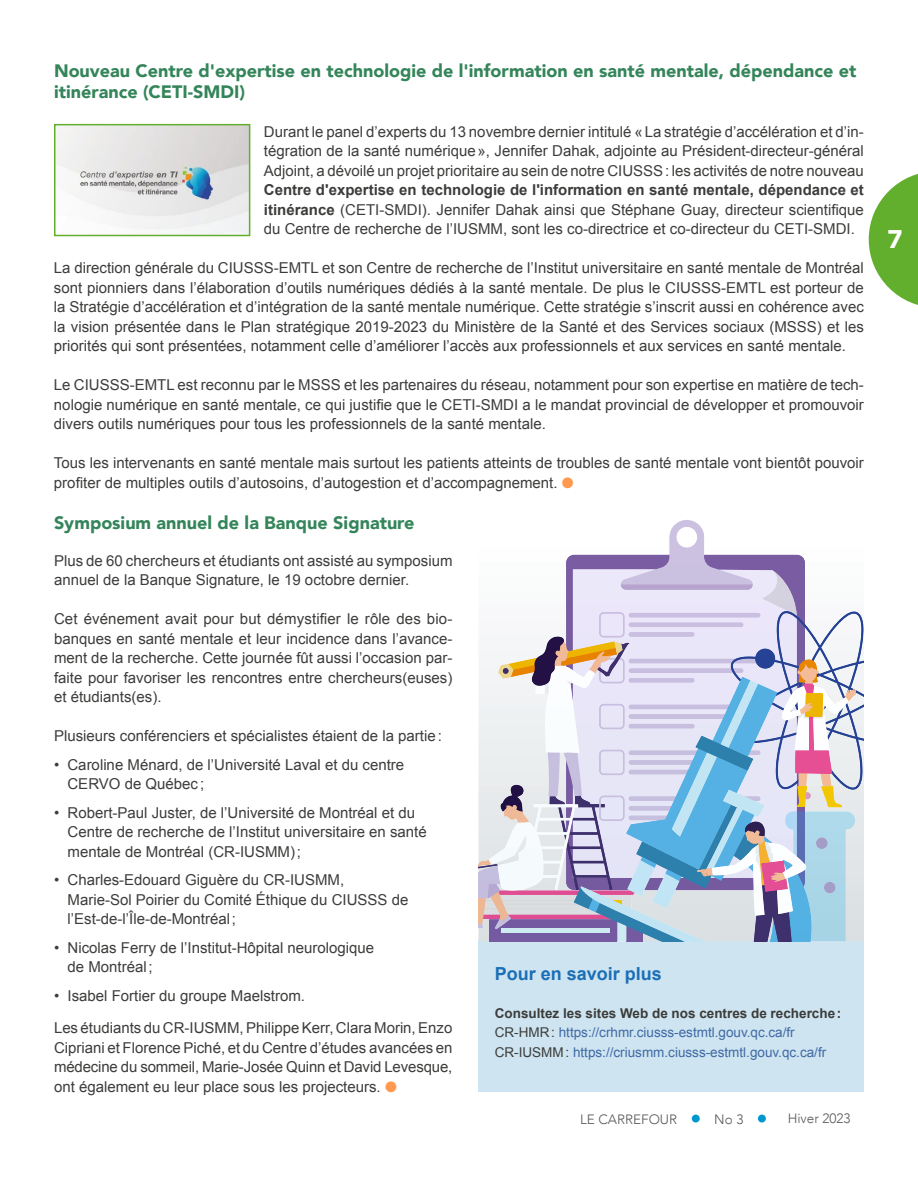
<style>
.page{position:relative;width:918px;height:1188px;background:#fff}
.page>*{position:absolute;margin:0;border:0;box-sizing:border-box;transform-origin:0 0}
.t1{font:900 25.5px "Avenir";color:#fff}
.t2{font:900 18px/21px "Avenir";color:#34855a}
.t3{font:700 18px "Arial";color:#1b6fb7}
.t4{font:15px/19.5px "Arial";color:#3c3c3b}
.t5{font:13.5px/19.5px "Arial";color:#3f68a5}
.t6{font:300 13.5px "Avenir";color:#575756}
.s1{font-weight:700}
.s2{color:#ff994f}
.s3{font-weight:700;color:#3c3c3b}
.s4{color:#3c3c3b}
</style>
<div class="page">
<svg style="left:869px;top:174px;width:49px;height:131px"></svg>
<div style="left:692px;top:1115px;width:8px;height:8px;background:#0097ce;border-radius:50%"></div>
<div style="left:758px;top:1115px;width:8px;height:8px;background:#0097ce;border-radius:50%"></div>
<div style="left:478px;top:940px;width:386px;height:152px;background:#cee4f0"></div>
<svg style="left:478px;top:520px;width:386px;height:421px"></svg>
<img style="left:57px;top:127px;width:190px;height:106px">
<div style="left:54px;top:124px;width:196px;height:112px;border:2px solid #62ae2d"></div>
<p class="t2" style="left:54px;top:59px;width:804px">Nouveau Centre d'expertise en technologie de l'information en santé mentale, dépendance et itinérance (CETI-SMDI)</p>
<p class="t4" style="left:264px;top:122px;width:602px;text-align:justify">Durant le panel d’experts du 13 novembre dernier intitulé «La stratégie d’accélération et d’in&shy;tégration de la santé numérique», Jennifer Dahak, adjointe au Président-directeur-général Adjoint, a dévoilé un projet prioritaire au sein de notre CIUSSS: les activités de notre nouveau</p>
<p class="t4" style="left:264px;top:180px;width:602px;text-align:justify"><span class="s1">Centre d'expertise en technologie de l'information en santé mentale, dépendance et itinérance</span> (CETI-SMDI). Jennifer Dahak ainsi que Stéphane Guay, directeur scientifique du Centre de recherche de l’IUSMM, sont les co-directrice et co-directeur du CETI-SMDI.</p>
<p class="t4" style="left:54px;top:258px;width:811px;text-align:justify">La direction générale du CIUSSS-EMTL et son Centre de recherche de l’Institut universitaire en santé mentale de Montréal sont pionniers dans l’élaboration d’outils numériques dédiés à la santé mentale. De plus le CIUSSS-EMTL est porteur de la Stratégie d’accélération et d’intégration de la santé mentale numérique. Cette stratégie s’inscrit aussi en cohérence avec la vision présentée dans le Plan stratégique 2019-2023 du Ministère de la Santé et des Services sociaux (MSSS) et les priorités qui sont présentées, notamment celle d’améliorer l’accès aux professionnels et aux services en santé mentale.</p>
<p class="t4" style="left:54px;top:375px;width:811px;text-align:justify">Le CIUSSS-EMTL est reconnu par le MSSS et les partenaires du réseau, notamment pour son expertise en matière de tech&shy;nologie numérique en santé mentale, ce qui justifie que le CETI-SMDI a le mandat provincial de développer et promouvoir divers outils numériques pour tous les professionnels de la santé mentale.</p>
<p class="t4" style="left:54px;top:453px;width:811px">Tous les intervenants en santé mentale mais surtout les patients atteints de troubles de santé mentale vont bientôt pouvoir profiter de multiples outils d’autosoins, d’autogestion et d’accompagnement. <span class="s2">●</span></p>
<p class="t2" style="left:54px;top:512px;width:362px">Symposium annuel de la Banque Signature</p>
<p class="t4" style="left:54px;top:551px;width:400px">Plus de 60 chercheurs et étudiants ont assisté au symposium annuel de la Banque Signature, le 19 octobre dernier.</p>
<p class="t4" style="left:54px;top:609px;width:400px;text-align:justify">Cet événement avait pour but démystifier le rôle des bio&shy;banques en santé mentale et leur incidence dans l’avance&shy;ment de la recherche. Cette journée fût aussi l’occasion par&shy;faite pour favoriser les rencontres entre chercheurs(euses) et étudiants(es).</p>
<p class="t4" style="left:54px;top:726px;width:389px">Plusieurs conférenciers et spécialistes étaient de la partie:</p>
<p class="t4" style="left:68px;top:755px;width:338px;text-indent:-14px">• Caroline Ménard, de l’Université Laval et du centre<br>CERVO de Québec ;</p>
<p class="t4" style="left:68px;top:803px;width:361px;text-indent:-14px">• Robert-Paul Juster, de l’Université de Montréal et du<br>Centre de recherche de l’Institut universitaire en santé mentale de Montréal (CR-IUSMM);</p>
<p class="t4" style="left:68px;top:870px;width:342px;text-indent:-13px">• Charles-Edouard Giguère du CR-IUSMM,<br>Marie-Sol Poirier du Comité Éthique du CIUSSS de l’Est-de-l’Île-de-Montréal;</p>
<p class="t4" style="left:68px;top:938px;width:308px;text-indent:-14px">• Nicolas Ferry de l’Institut-Hôpital neurologique de Montréal;</p>
<p class="t4" style="left:54px;top:979px;width:400px;line-height:32.7px">• Isabel Fortier du groupe Maelstrom.<br>Les étudiants du CR-IUSMM, Philippe Kerr, Clara Morin, Enzo</p>
<p class="t4" style="left:54px;top:1038px;width:400px;text-align:justify">Cipriani et Florence Piché, et du Centre d’études avancées en médecine du sommeil, Marie-Josée Quinn et David Levesque, ont également eu leur place sous les projecteurs. <span class="s2">●</span></p>
<p class="t3" style="left:495px;top:962px;width:169px">Pour en savoir plus</p>
<p class="t5" style="left:495px;top:1003px;width:348px"><span class="s3">Consultez les sites Web de nos centres de recherche:<br></span><span class="s4">CR-HMR:</span> https://crhmr.ciusss-estmtl.gouv.qc.ca/fr<br><span class="s4">CR-IUSMM:</span> https://criusmm.ciusss-estmtl.gouv.qc.ca/fr</p>
<p class="t6" style="left:580px;top:1111px;width:99px">LE CARREFOUR</p>
<p class="t6" style="left:714px;top:1111px;width:31px">No 3</p>
<p class="t6" style="left:788px;top:1110px;width:64px">Hiver 2023</p>
<h1 class="t1" style="left:887px;top:217px;width:17px">7</h1>
</div>
